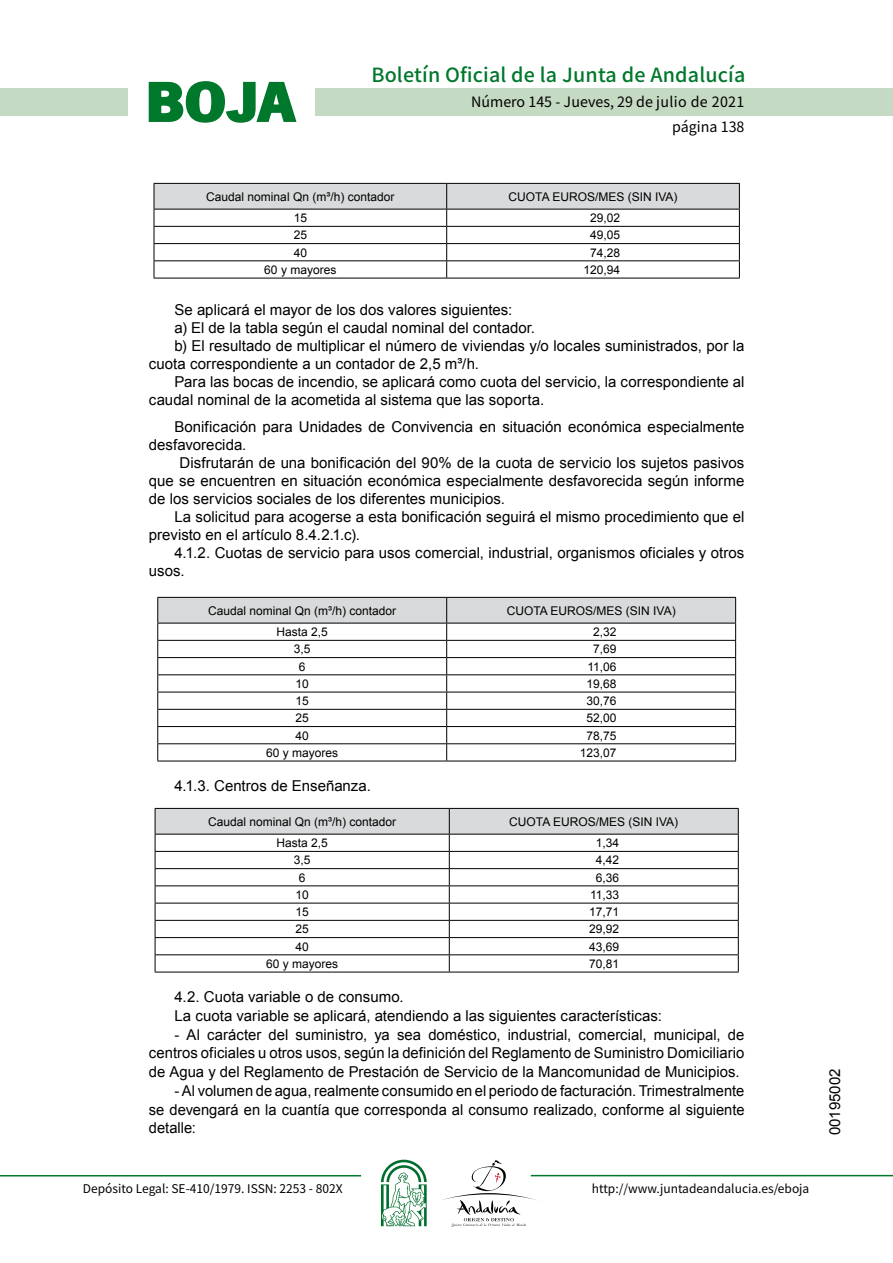
<style>
.page{position:relative;width:893px;height:1263px;background:#fff}
.page>*{position:absolute;margin:0;border:0;box-sizing:border-box;transform-origin:0 0}
.t1{font:700 57.75px "News Got T";color:#00782c;scale:1.14 1}
.t2{font:500 19.5px "Noto Sans HK";letter-spacing:.01em;color:#00782c}
.t3{font:15px/18px "Arial";color:#000}
.t4{font:14.25px/24.5px "Noto Sans HK";color:#000;text-align:right}
.t5{font:12px "Arial";color:#000}
.t6{font:12px "Noto Sans HK";color:#000}
</style>
<div class="page">
<div style="left:315px;top:88px;width:577px;height:28px;background:#c5dac3"></div>
<div style="left:0;top:88px;width:128px;height:28px;background:#c5dac3"></div>
<hr style="left:0;top:1175px;width:361px;height:2px;background:#00782c">
<hr style="left:531px;top:1175px;width:361px;height:1px;background:#00782c">
<svg style="left:148px;top:81px;width:149px;height:42px"></svg>
<svg style="left:442px;top:1160px;width:100px;height:67px"></svg>
<svg style="left:381px;top:1160px;width:45px;height:66px"></svg>
<svg style="left:154px;top:183px;width:586px;height:95px"></svg>
<hr style="left:154px;top:278px;width:292px;height:1px;background:#000">
<hr style="left:446px;top:278px;width:293px;height:1px;background:#000">
<svg style="left:157px;top:597px;width:579px;height:164px"></svg>
<hr style="left:157px;top:761px;width:289px;height:1px;background:#000">
<hr style="left:446px;top:761px;width:290px;height:1px;background:#000">
<svg style="left:155px;top:808px;width:584px;height:164px"></svg>
<hr style="left:155px;top:972px;width:294px;height:1px;background:#000">
<hr style="left:449px;top:972px;width:289px;height:1px;background:#000">
<h1 class="t1" style="left:145px;top:68px;width:133px">BOJA</h1>
<h2 class="t2" style="left:371px;top:64px;width:375px">Boletín Oficial de la Junta de Andalucía</h2>
<p class="t4" style="left:471px;top:90px;width:275px">Número 145 - Jueves, 29 de julio de 2021 página 138</p>
<p class="t5" style="left:206px;top:189px;width:190px">Caudal nominal Qn (m³/h) contador</p>
<p class="t5" style="left:508px;top:189px;width:170px">CUOTA EUROS/MES (SIN IVA)</p>
<p class="t5" style="left:294px;top:210px;width:15px">15</p>
<p class="t5" style="left:590px;top:210px;width:32px">29,02</p>
<p class="t5" style="left:294px;top:227px;width:15px">25</p>
<p class="t5" style="left:590px;top:227px;width:32px">49,05</p>
<p class="t5" style="left:294px;top:245px;width:15px">40</p>
<p class="t5" style="left:590px;top:245px;width:32px">74,28</p>
<p class="t5" style="left:264px;top:262px;width:74px">60 y mayores</p>
<p class="t5" style="left:583px;top:262px;width:38px">120,94</p>
<p class="t3" style="left:174px;top:301px;width:339px">Se aplicará el mayor de los dos valores siguientes:</p>
<p class="t3" style="left:174px;top:319px;width:362px">a) El de la tabla según el caudal nominal del contador.</p>
<p class="t3" style="left:174px;top:337px;width:571px">b) El resultado de multiplicar el número de viviendas y/o locales suministrados, por la</p>
<p class="t3" style="left:149px;top:355px;width:331px">cuota correspondiente a un contador de 2,5 m³/h.</p>
<p class="t3" style="left:174px;top:373px;width:571px">Para las bocas de incendio, se aplicará como cuota del servicio, la correspondiente al</p>
<p class="t3" style="left:149px;top:391px;width:397px">caudal nominal de la acometida al sistema que las soporta.</p>
<p class="t3" style="left:149px;top:418px;width:597px;text-indent:26px">Bonificación para Unidades de Convivencia en situación económica especialmente desfavorecida.</p>
<p class="t3" style="left:149px;top:454px;width:597px;text-align:justify;text-indent:31px">Disfrutarán de una bonificación del 90% de la cuota de servicio los sujetos pasivos que se encuentren en situación económica especialmente desfavorecida según informe de los servicios sociales de los diferentes municipios.</p>
<p class="t3" style="left:149px;top:508px;width:597px;text-indent:26px">La solicitud para acogerse a esta bonificación seguirá el mismo procedimiento que el previsto en el artículo 8.4.2.1.c).</p>
<p class="t3" style="left:149px;top:544px;width:597px;text-indent:26px">4.1.2. Cuotas de servicio para usos comercial, industrial, organismos oficiales y otros usos.</p>
<p class="t5" style="left:208px;top:603px;width:190px">Caudal nominal Qn (m³/h) contador</p>
<p class="t5" style="left:506px;top:603px;width:170px">CUOTA EUROS/MES (SIN IVA)</p>
<p class="t5" style="left:276px;top:624px;width:53px">Hasta 2,5</p>
<p class="t5" style="left:593px;top:624px;width:25px">2,32</p>
<p class="t5" style="left:294px;top:641px;width:18px">3,5</p>
<p class="t5" style="left:593px;top:641px;width:25px">7,69</p>
<p class="t5" style="left:299px;top:659px;width:8px">6</p>
<p class="t5" style="left:587px;top:659px;width:31px">11,06</p>
<p class="t5" style="left:295px;top:676px;width:15px">10</p>
<p class="t5" style="left:586px;top:676px;width:32px">19,68</p>
<p class="t5" style="left:295px;top:693px;width:15px">15</p>
<p class="t5" style="left:586px;top:693px;width:32px">30,76</p>
<p class="t5" style="left:295px;top:710px;width:15px">25</p>
<p class="t5" style="left:586px;top:710px;width:32px">52,00</p>
<p class="t5" style="left:295px;top:727px;width:15px">40</p>
<p class="t5" style="left:586px;top:727px;width:32px">78,75</p>
<p class="t5" style="left:266px;top:745px;width:74px">60 y mayores</p>
<p class="t5" style="left:579px;top:745px;width:38px">123,07</p>
<p class="t3" style="left:174px;top:777px;width:198px">4.1.3. Centros de Enseñanza.</p>
<p class="t5" style="left:208px;top:814px;width:190px">Caudal nominal Qn (m³/h) contador</p>
<p class="t5" style="left:509px;top:814px;width:170px">CUOTA EUROS/MES (SIN IVA)</p>
<p class="t5" style="left:276px;top:835px;width:53px">Hasta 2,5</p>
<p class="t5" style="left:595px;top:835px;width:25px">1,34</p>
<p class="t5" style="left:294px;top:852px;width:18px">3,5</p>
<p class="t5" style="left:595px;top:852px;width:25px">4,42</p>
<p class="t5" style="left:299px;top:870px;width:8px">6</p>
<p class="t5" style="left:595px;top:870px;width:25px">6,36</p>
<p class="t5" style="left:295px;top:887px;width:15px">10</p>
<p class="t5" style="left:590px;top:887px;width:31px">11,33</p>
<p class="t5" style="left:295px;top:904px;width:15px">15</p>
<p class="t5" style="left:589px;top:904px;width:32px">17,71</p>
<p class="t5" style="left:295px;top:921px;width:15px">25</p>
<p class="t5" style="left:589px;top:921px;width:32px">29,92</p>
<p class="t5" style="left:295px;top:939px;width:15px">40</p>
<p class="t5" style="left:589px;top:939px;width:32px">43,69</p>
<p class="t5" style="left:266px;top:956px;width:74px">60 y mayores</p>
<p class="t5" style="left:589px;top:956px;width:32px">70,81</p>
<p class="t3" style="left:174px;top:988px;width:489px;line-height:18.8px">4.2. Cuota variable o de consumo.<br>La cuota variable se aplicará, atendiendo a las siguientes características:</p>
<p class="t3" style="left:149px;top:1025px;width:597px;line-height:18.8px;text-align:justify;text-indent:26px">- Al carácter del suministro, ya sea doméstico, industrial, comercial, municipal, de centros oficiales u otros usos, según la definición del Reglamento de Suministro Domiciliario de Agua y del Reglamento de Prestación de Servicio de la Mancomunidad de Municipios.</p>
<p class="t3" style="left:149px;top:1081px;width:597px;line-height:18.8px;text-align:justify;text-indent:26px">- Al volumen de agua, realmente consumido en el periodo de facturación. Trimestralmente se devengará en la cuantía que corresponda al consumo realizado, conforme al siguiente detalle:</p>
<p class="t6" style="left:83px;top:1181px;width:261px">Depósito Legal: SE-410/1979. ISSN: 2253 - 802X</p>
<p class="t6" style="left:592px;top:1181px;width:219px">http://www.juntadeandalucia.es/eboja</p>
<p class="t3" style="left:826px;top:1135px;width:68px;rotate:-90deg">00195002</p>
</div>
